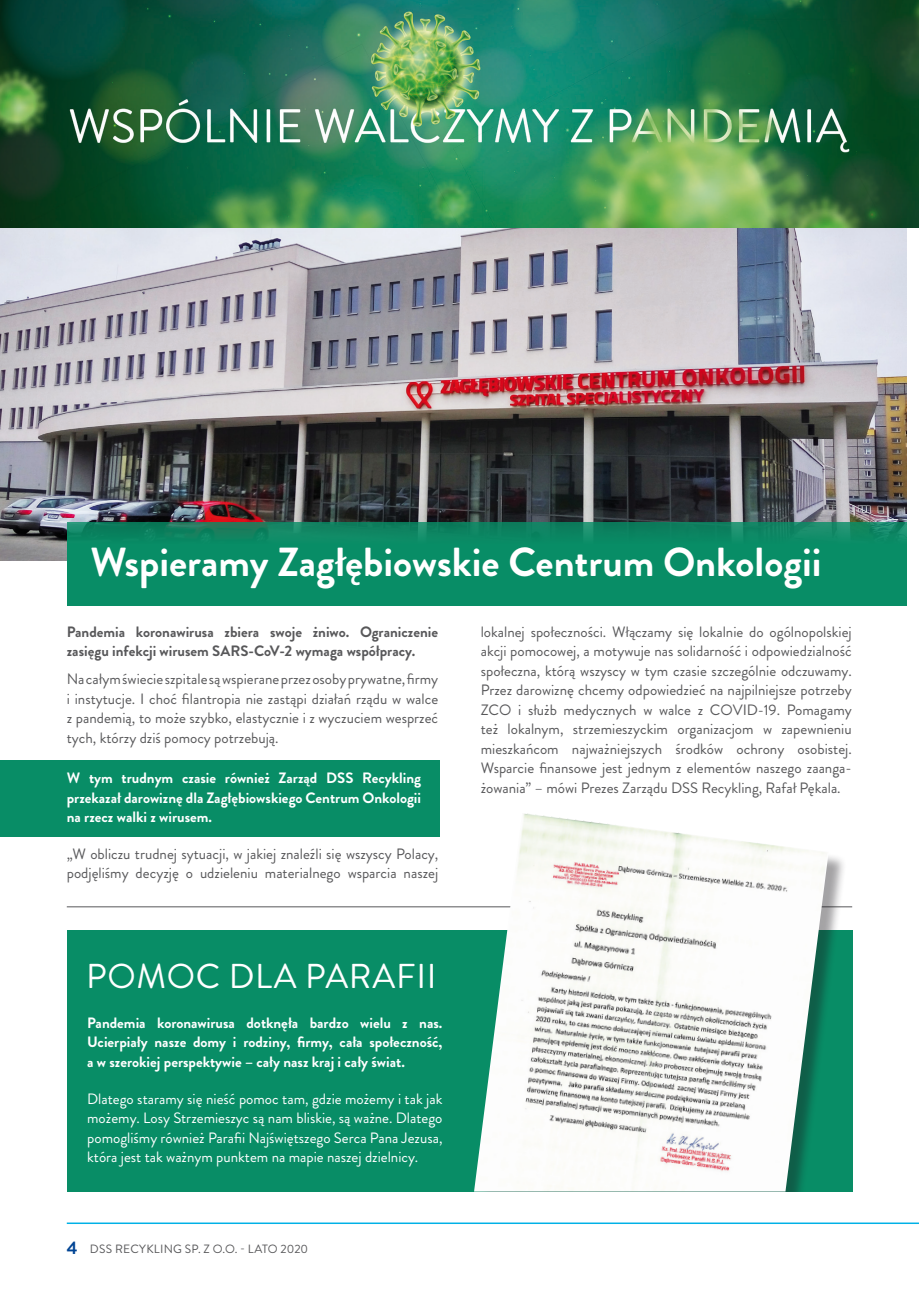
<style>
.page{position:relative;width:919px;height:1289px;background:#fff}
.page>*{position:absolute;margin:0;border:0;box-sizing:border-box;transform-origin:0 0}
.t1{font:700 40.5px "Brandon Grotesque";color:#fff}
.t2{font:34.5px "Brandon Grotesque";letter-spacing:.02em;color:#fff}
.t3{font:15px/19.5px "Brandon Grotesque";color:#58585a;text-align:justify}
.t4{font:700 15px/19.5px "Brandon Grotesque";color:#fff;text-align:justify}
.t5{font:15px/19.5px "Brandon Grotesque";color:#fff;text-align:justify}
.t6{font:700 15px/19.5px "Brandon Grotesque";color:#58585a}
.t7{font:12px "Brandon Grotesque";letter-spacing:.02em;color:#58585a}
.s1{font-weight:700;font-size:18px;color:#004494}
</style>
<div class="page">
<hr style="left:67px;top:906px;width:785px;height:1px;background:#58585a">
<img style="left:0;top:227px;width:906px;height:333px">
<img style="left:0;top:0;width:918px;height:227px">
<div style="left:0;top:760px;width:439px;height:76px;background:#088d66"></div>
<div style="left:67px;top:929px;width:785px;height:262px;background:#088d66"></div>
<div style="left:469px;top:815px;width:377px;height:376px;background:#1a171c;opacity:.4"></div>
<img style="left:474px;top:813px;width:354px;height:378px">
<div style="left:67px;top:522px;width:839px;height:83px;background:#088d66"></div>
<hr style="left:67px;top:1222px;width:851px;height:1px;background:#00b1e6">
<h1 class="t1" style="left:90px;top:533px;width:732px">Wspieramy Zagłębiowskie Centrum Onkologii</h1>
<p class="t6" style="left:67px;top:622px;width:373px">Pandemia koronawirusa zbiera swoje żniwo. Ograniczenie zasięgu infekcji wirusem SARS-CoV-2 wymaga współpracy.</p>
<p class="t3" style="left:67px;top:669px;width:373px">Na całym świecie szpitale są wspierane przez osoby prywatne, firmy i instytucje. I choć filantropia nie zastąpi działań rządu w walce z pandemią, to może szybko, elastycznie i z wyczuciem wesprzeć tych, którzy dziś pomocy potrzebują.</p>
<p class="t4" style="left:67px;top:768px;width:356px">W tym trudnym czasie również Zarząd DSS Recykling przekazał darowiznę dla Zagłębiowskiego Centrum Onkologii na rzecz walki z wirusem.</p>
<p class="t3" style="left:67px;top:844px;width:373px">„W obliczu trudnej sytuacji, w jakiej znaleźli się wszyscy Polacy, podjęliśmy decyzję o udzieleniu materialnego wsparcia naszej</p>
<h2 class="t2" style="left:86px;top:952px;width:352px">POMOC DLA PARAFII</h2>
<p class="t4" style="left:87px;top:1013px;width:357px">Pandemia koronawirusa dotknęła bardzo wielu z nas.<br>Ucierpiały nasze domy i rodziny, firmy, cała społeczność, a w szerokiej perspektywie – cały nasz kraj i cały świat.</p>
<p class="t5" style="left:87px;top:1088px;width:357px">Dlatego staramy się nieść pomoc tam, gdzie możemy i tak jak możemy. Losy Strzemieszyc są nam bliskie, są ważne. Dlatego pomogliśmy również Parafii Najświętszego Serca Pana Jezusa, która jest tak ważnym punktem na mapie naszej dzielnicy.</p>
<p class="t7" style="left:67px;top:1240px;width:243px"><span class="s1">4</span> DSS RECYKLING SP. Z O.O. - LATO 2020</p>
<p class="t3" style="left:480px;top:622px;width:372px">lokalnej społeczności. Włączamy się lokalnie do ogólnopolskiej akcji pomocowej, a motywuje nas solidarność i odpowiedzialność społeczna, którą wszyscy w tym czasie szczególnie odczuwamy.<br>Przez darowiznę chcemy odpowiedzieć na najpilniejsze potrzeby ZCO i służb medycznych w walce z COVID-19. Pomagamy też lokalnym, strzemieszyckim organizacjom w zapewnieniu mieszkańcom najważniejszych środków ochrony osobistej.<br>Wsparcie finansowe jest jednym z elementów naszego zaanga&shy;żowania” – mówi Prezes Zarządu DSS Recykling, Rafał Pękala.</p>
</div>
